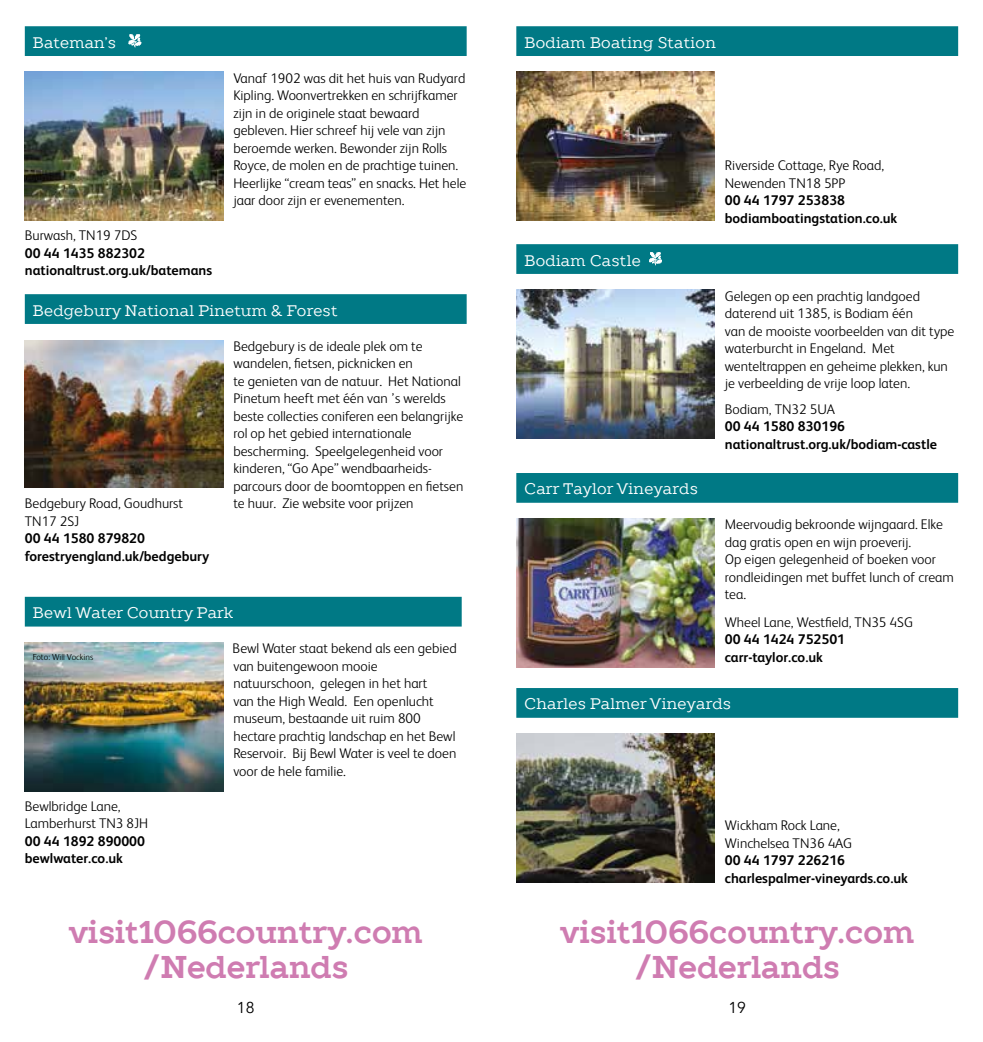
<style>
.page{position:relative;width:983px;height:1042px;background:#fff}
.page>*{position:absolute;margin:0;border:0;box-sizing:border-box;transform-origin:0 0}
.t1{font:700 31.5px/35px "TT Slabs";color:#cf7cb1;text-align:center}
.t2{font:15.75px "Avenir";color:#000}
.t3{font:15.4px "TT Slabs";letter-spacing:.02em;color:#fff}
.t4{font:300 14px/17.5px "FS Albert";color:#000}
.t5{font:700 14px/17.5px "FS Albert";color:#000}
.t6{font:300 8.75px "FS Albert";color:#000}
</style>
<div class="page">
<div style="left:25px;top:26px;width:441px;height:30px;background:#007985"></div>
<svg style="left:128px;top:34px;width:13px;height:13px"></svg>
<img style="left:25px;top:71px;width:198px;height:149px">
<div style="left:516px;top:26px;width:441px;height:30px;background:#007985"></div>
<div style="left:516px;top:244px;width:441px;height:30px;background:#007985"></div>
<img style="left:516px;top:71px;width:198px;height:149px">
<svg style="left:649px;top:252px;width:12px;height:13px"></svg>
<img style="left:516px;top:289px;width:198px;height:149px">
<div style="left:25px;top:294px;width:441px;height:30px;background:#007985"></div>
<img style="left:25px;top:340px;width:198px;height:147px">
<div style="left:516px;top:473px;width:441px;height:30px;background:#007985"></div>
<div style="left:516px;top:688px;width:441px;height:30px;background:#007985"></div>
<img style="left:516px;top:518px;width:198px;height:149px">
<img style="left:516px;top:733px;width:198px;height:149px">
<div style="left:25px;top:597px;width:436px;height:29px;background:#007985"></div>
<img style="left:25px;top:642px;width:198px;height:149px">
<p class="t3" style="left:33px;top:32px;width:84px">Bateman’s</p>
<p class="t4" style="left:25px;top:226px;width:114px">Burwash, TN19 7DS</p>
<p class="t5" style="left:25px;top:243px;width:189px">00 44 1435 882302 nationaltrust.org.uk/batemans</p>
<p class="t4" style="left:233px;top:68px;width:234px">Vanaf 1902 was dit het huis van Rudyard Kipling. Woonvertrekken en schrijfkamer zijn in de originele staat bewaard gebleven. Hier schreef hij vele van zijn beroemde werken. Bewonder zijn Rolls Royce, de molen en de prachtige tuinen.<br>Heerlijke “cream teas” en snacks. Het hele jaar door zijn er evenementen.</p>
<p class="t3" style="left:33px;top:300px;width:306px">Bedgebury National Pinetum &amp; Forest</p>
<p class="t4" style="left:233px;top:336px;width:231px">Bedgebury is de ideale plek om te wandelen, fietsen, picknicken en<br>te genieten van de natuur. Het National Pinetum heeft met één van ’s werelds beste collecties coniferen een belangrijke rol op het gebied internationale bescherming. Speelgelegenheid voor kinderen, “Go Ape” wendbaarheids&shy;parcours door de boomtoppen en fietsen</p>
<p class="t4" style="left:25px;top:494px;width:160px">Bedgebury Road, Goudhurst</p>
<p class="t4" style="left:233px;top:494px;width:182px">te huur. Zie website voor prijzen</p>
<p class="t4" style="left:25px;top:511px;width:56px">TN17 2SJ</p>
<p class="t5" style="left:25px;top:529px;width:186px">00 44 1580 879820 forestryengland.uk/bedgebury</p>
<p class="t3" style="left:33px;top:602px;width:202px">Bewl Water Country Park</p>
<p class="t6" style="left:33px;top:651px;width:62px">Foto: Will Vockins</p>
<p class="t4" style="left:232px;top:639px;width:225px">Bewl Water staat bekend als een gebied van buitengewoon mooie natuurschoon, gelegen in het hart<br>van the High Weald. Een openlucht museum, bestaande uit ruim 800 hectare prachtig landschap en het Bewl<br>Reservoir. Bij Bewl Water is veel te doen voor de hele familie.</p>
<p class="t4" style="left:25px;top:796px;width:125px">Bewlbridge Lane,<br>Lamberhurst TN3 8JH</p>
<p class="t5" style="left:25px;top:831px;width:122px">00 44 1892 890000 bewlwater.co.uk</p>
<p class="t3" style="left:524px;top:32px;width:193px">Bodiam Boating Station</p>
<p class="t3" style="left:524px;top:250px;width:118px">Bodiam Castle</p>
<p class="t3" style="left:524px;top:479px;width:175px">Carr Taylor Vineyards</p>
<p class="t4" style="left:724px;top:156px;width:161px">Riverside Cottage, Rye Road,<br>Newenden TN18 5PP</p>
<p class="t5" style="left:724px;top:191px;width:174px">00 44 1797 253838 bodiamboatingstation.co.uk</p>
<p class="t4" style="left:724px;top:286px;width:231px">Gelegen op een prachtig landgoed daterend uit 1385, is Bodiam één<br>van de mooiste voorbeelden van dit type waterburcht in Engeland. Met wenteltrappen en geheime plekken, kun je verbeelding de vrije loop laten.</p>
<p class="t4" style="left:724px;top:399px;width:112px">Bodiam, TN32 5UA</p>
<p class="t5" style="left:724px;top:417px;width:214px">00 44 1580 830196 nationaltrust.org.uk/bodiam-castle</p>
<p class="t4" style="left:724px;top:515px;width:230px">Meervoudig bekroonde wijngaard. Elke dag gratis open en wijn proeverij.<br>Op eigen gelegenheid of boeken voor rondleidingen met buffet lunch of cream tea.</p>
<p class="t4" style="left:724px;top:612px;width:190px">Wheel Lane, Westfield, TN35 4SG</p>
<p class="t5" style="left:724px;top:630px;width:122px">00 44 1424 752501 carr-taylor.co.uk</p>
<p class="t3" style="left:524px;top:693px;width:208px">Charles Palmer Vineyards</p>
<p class="t4" style="left:724px;top:816px;width:129px">Wickham Rock Lane,<br>Winchelsea TN36 4AG</p>
<p class="t5" style="left:724px;top:851px;width:185px">00 44 1797 226216 charlespalmer-vineyards.co.uk</p>
<h1 class="t1" style="left:69px;top:914px;width:355px">visit1066country.com /Nederlands</h1>
<h1 class="t1" style="left:560px;top:914px;width:355px">visit1066country.com /Nederlands</h1>
<p class="t2" style="left:237px;top:998px;width:19px">18</p>
<p class="t2" style="left:728px;top:998px;width:19px">19</p>
</div>
